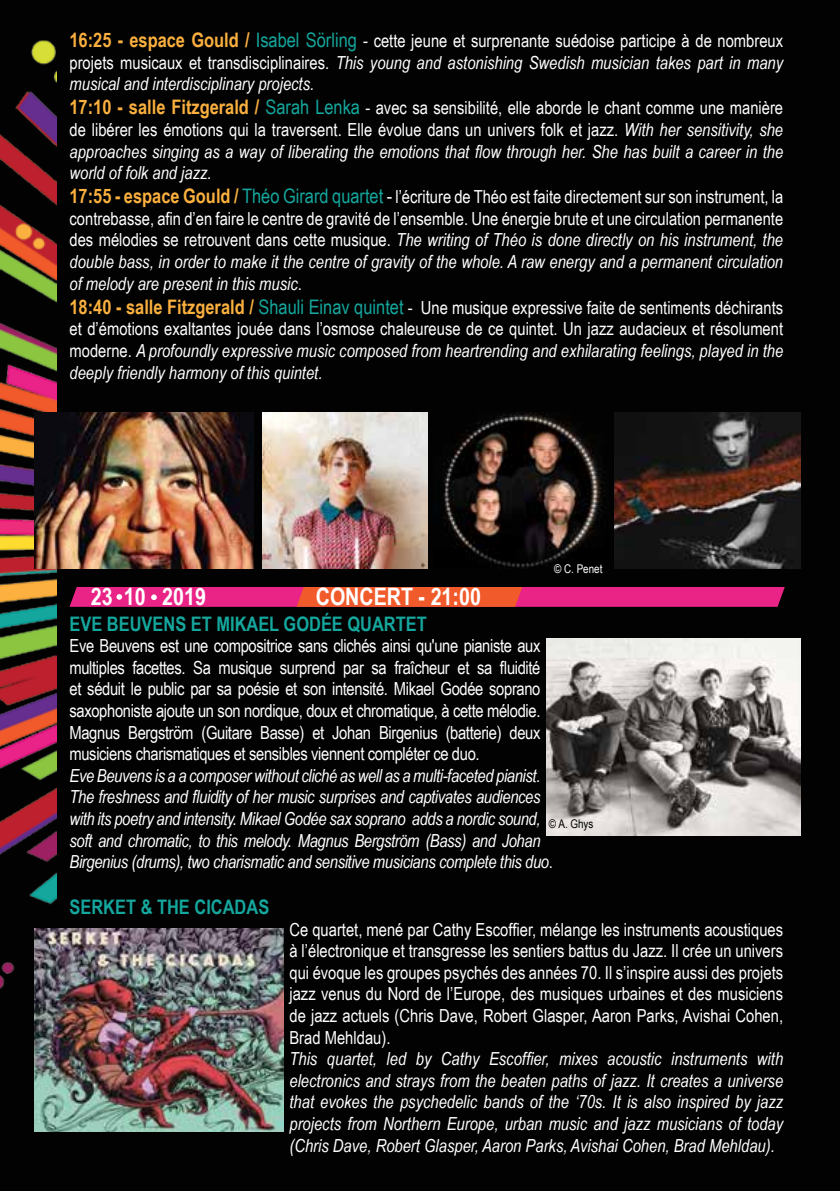
<style>
.page{position:relative;width:840px;height:1191px;background:#fff}
.page>*{position:absolute;margin:0;border:0;box-sizing:border-box;transform-origin:0 0}
.t1{font:700 24px "Arial Narrow";color:#fff}
.t2{font:700 20px "Arial Narrow";color:#15a79e}
.t3{font:18px/21.6px "Arial Narrow";color:#fff;text-align:justify}
.t4{font:italic 18px/21.6px "Arial Narrow";letter-spacing:-.02em;color:#fff;text-align:justify}
.t5{font:12px "Arial Narrow";color:#fff}
.t6{font:12px "Arial Narrow";color:#000}
.s1{font-weight:700;font-size:20px;color:#fbb03f}
.s2{font-size:20px;color:#15a79e}
.s3{font-style:italic}
.s4{font-weight:700;font-style:normal;font-size:20px;color:#fbb03f}
.s5{font-style:normal;font-size:20px;color:#15a79e}
.s6{font-style:normal}
.s7{font-size:20px}
</style>
<div class="page">
<div style="left:0;top:0;width:839px;height:1191px;background:#010201"></div>
<img style="left:0;top:40px;width:57px;height:1092px">
<img style="left:34px;top:412px;width:220px;height:156px">
<img style="left:262px;top:412px;width:165px;height:156px">
<img style="left:443px;top:412px;width:162px;height:156px">
<img style="left:614px;top:412px;width:185px;height:156px">
<img style="left:546px;top:638px;width:253px;height:197px">
<img style="left:34px;top:928px;width:249px;height:203px">
<svg style="left:69px;top:587px;width:715px;height:20px"></svg>
<p class="t3" style="left:69px;top:29px;width:714px"><span class="s1">16:25 - espace Gould /</span> <span class="s2">Isabel Sörling</span> - cette jeune et surprenante suédoise participe à de nombreux projets musicaux et transdisciplinaires. <span class="s3">This young and astonishing Swedish musician takes part in many musical and interdisciplinary projects.</span></p>
<p class="t4" style="left:69px;top:97px;width:714px"><span class="s4">17:10 - salle Fitzgerald /</span> <span class="s5">Sarah Lenka</span> <span class="s6">- avec sa sensibilité, elle aborde le chant comme une manière de libérer les émotions qui la traversent. Elle évolue dans un univers folk et jazz.</span> With her sensitivity, she approaches singing as a way of liberating the emotions that flow through her. She has built a career in the world of folk and jazz.</p>
<p class="t3" style="left:69px;top:185px;width:714px"><span class="s1">17:55 - espace Gould /</span> <span class="s2">Théo Girard quartet</span> <span class="s7">-</span> l’écriture de Théo est faite directement sur son instrument, la contrebasse, afin d’en faire le centre de gravité de l’ensemble. Une énergie brute et une circulation permanente des mélodies se retrouvent dans cette musique. <span class="s3">The writing of Théo is done directly on his instrument, the double bass, in order to make it the centre of gravity of the whole. A raw energy and a permanent circulation of melody are present in this music</span>.</p>
<p class="t3" style="left:69px;top:296px;width:714px"><span class="s1">18:40 - salle Fitzgerald /</span> <span class="s2">Shauli Einav quintet</span> - Une musique expressive faite de sentiments déchirants et d’émotions exaltantes jouée dans l’osmose chaleureuse de ce quintet. Un jazz audacieux et résolument moderne. <span class="s3">A profoundly expressive music composed from heartrending and exhilarating feelings, played in the deeply friendly harmony of this quintet.</span></p>
<h1 class="t1" style="left:91px;top:578px;width:116px">23 10 2019</h1>
<h1 class="t1" style="left:315px;top:578px;width:167px">CONCERT - 21:00</h1>
<p class="t5" style="left:553px;top:560px;width:50px">© C. Penet</p>
<p class="t2" style="left:69px;top:608px;width:358px">Eve Beuvens et Mikael Godée quartet</p>
<p class="t3" style="left:69px;top:634px;width:472px">Eve Beuvens est une compositrice sans clichés ainsi qu'une pianiste aux multiples facettes. Sa musique surprend par sa fraîcheur et sa fluidité et séduit le public par sa poésie et son intensité. Mikael Godée soprano saxophoniste ajoute un son nordique, doux et chromatique, à cette mélodie.<br>Magnus Bergström (Guitare Basse) et Johan Birgenius (batterie) deux musiciens charismatiques et sensibles viennent compléter ce duo.</p>
<p class="t4" style="left:69px;top:764px;width:484px;text-align:left">Eve Beuvens is a a composer without cliché as well as a multi-faceted pianist.<br>The freshness and fluidity of her music surprises and captivates audiences with its poetry and intensity. Mikael Godée sax soprano adds a nordic sound, soft and chromatic, to this melody. Magnus Bergström (Bass) and Johan Birgenius (drums), two charismatic and sensitive musicians complete this duo<span class="s6">.</span></p>
<p class="t2" style="left:69px;top:891px;width:189px">Serket &amp; the Cicadas</p>
<p class="t3" style="left:289px;top:917px;width:495px">Ce quartet, mené par Cathy Escoffier, mélange les instruments acoustiques à l’électronique et transgresse les sentiers battus du Jazz. Il crée un univers qui évoque les groupes psychés des années 70. Il s’inspire aussi des projets jazz venus du Nord de l’Europe, des musiques urbaines et des musiciens de jazz actuels (Chris Dave, Robert Glasper, Aaron Parks, Avishai Cohen, Brad Mehldau).</p>
<p class="t4" style="left:289px;top:1047px;width:495px">This quartet, led by Cathy Escoffier, mixes acoustic instruments with electronics and strays from the beaten paths of jazz. It creates a universe that evokes the psychedelic bands of the ‘70s. It is also inspired by jazz projects from Northern Europe, urban music and jazz musicians of today (Chris Dave, Robert Glasper, Aaron Parks, Avishai Cohen, Brad Mehldau).</p>
<p class="t6" style="left:548px;top:815px;width:46px">© A. Ghys</p>
</div>
